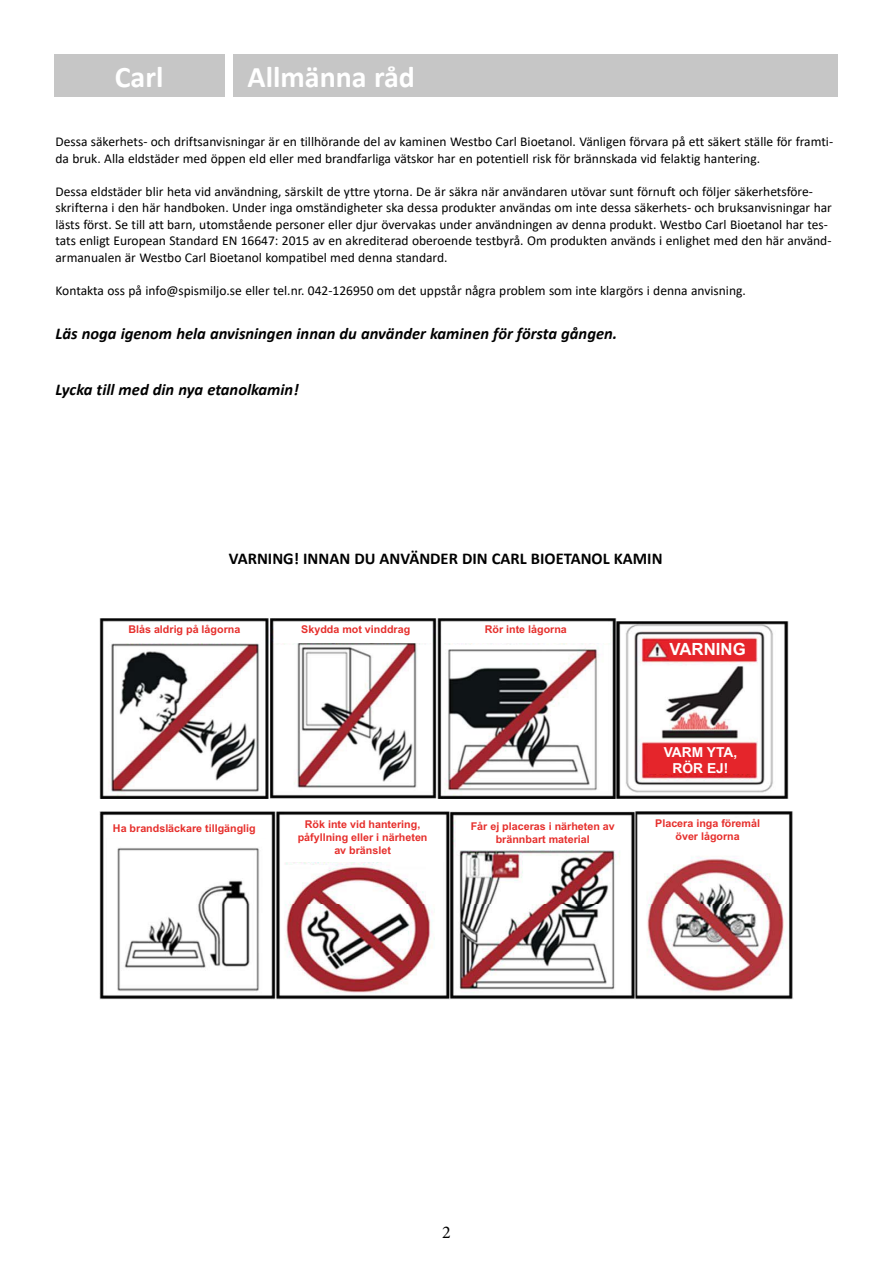
<style>
.page{position:relative;width:893px;height:1263px;background:#fff}
.page>*{position:absolute;margin:0;border:0;box-sizing:border-box;transform-origin:0 0}
.t1{font:700 30px "Calibri";color:#fff}
.t2{font:18px "Minion Pro";color:#000}
.t3{font:700 16.8px "Arial";color:#fff}
.t4{font:italic 700 16.5px "Calibri";color:#000}
.t5{font:700 16.5px "Calibri";color:#000}
.t6{font:700 13.8px/16.5px "Arial";color:#fff;text-align:center}
.t7{font:13.5px/16.5px "Calibri";color:#000}
.t8{font:700 10.65px/12.9px "Arial";color:#e62f2c;text-align:center}
</style>
<div class="page">
<div style="left:233px;top:54px;width:604px;height:43px;background:#c6c6c6"></div>
<div style="left:54px;top:54px;width:170px;height:43px;background:#c6c6c6"></div>
<img style="left:100px;top:618px;width:516px;height:180px">
<img style="left:616px;top:621px;width:173px;height:177px">
<img style="left:99px;top:812px;width:694px;height:92px">
<img style="left:99px;top:904px;width:694px;height:95px">
<div style="left:113px;top:625px;width:142px;height:18px;background:#fff"></div>
<div style="left:107px;top:820px;width:161px;height:18px;background:#fff"></div>
<div style="left:274px;top:625px;width:157px;height:18px;background:#fff"></div>
<div style="left:442px;top:625px;width:168px;height:18px;background:#fff"></div>
<div style="left:281px;top:818px;width:163px;height:44px;background:#fff"></div>
<div style="left:456px;top:818px;width:173px;height:32px;background:#fff"></div>
<div style="left:639px;top:818px;width:147px;height:32px;background:#fff"></div>
<div style="left:669px;top:640px;width:85px;height:21px;background:#e5252b"></div>
<div style="left:648px;top:744px;width:106px;height:30px;background:#e5252b"></div>
<h1 class="t1" style="left:115px;top:55px;width:50px">Carl</h1>
<h1 class="t1" style="left:248px;top:55px;width:169px">Allmänna råd</h1>
<p class="t7" style="left:56px;top:133px;width:779px">Dessa säkerhets- och driftsanvisningar är en tillhörande del av kaminen Westbo Carl Bioetanol. Vänligen förvara på ett säkert ställe för framti&shy;da bruk. Alla eldstäder med öppen eld eller med brandfarliga vätskor har en potentiell risk för brännskada vid felaktig hantering.</p>
<p class="t7" style="left:56px;top:183px;width:778px">Dessa eldstäder blir heta vid användning, särskilt de yttre ytorna. De är säkra när användaren utövar sunt förnuft och följer säkerhetsföre&shy;skrifterna i den här handboken. Under inga omständigheter ska dessa produkter användas om inte dessa säkerhets- och bruksanvisningar har lästs först. Se till att barn, utomstående personer eller djur övervakas under användningen av denna produkt. Westbo Carl Bioetanol har tes&shy;tats enligt European Standard EN 16647: 2015 av en akrediterad oberoende testbyrå. Om produkten används i enlighet med den här använd&shy;armanualen är Westbo Carl Bioetanol kompatibel med denna standard.</p>
<p class="t7" style="left:56px;top:282px;width:692px">Kontakta oss på info@spismiljo.se eller tel.nr. 042-126950 om det uppstår några problem som inte klargörs i denna anvisning.</p>
<p class="t4" style="left:56px;top:322px;width:563px">Läs noga igenom hela anvisningen innan du använder kaminen för första gången.</p>
<p class="t4" style="left:56px;top:378px;width:245px">Lycka till med din nya etanolkamin!</p>
<p class="t5" style="left:229px;top:546px;width:435px">VARNING! INNAN DU ANVÄNDER DIN CARL BIOETANOL KAMIN</p>
<p class="t8" style="left:128px;top:623px;width:113px">Blås aldrig på lågorna</p>
<p class="t8" style="left:301px;top:623px;width:110px">Skydda mot vinddrag</p>
<p class="t8" style="left:485px;top:623px;width:84px">Rör inte lågorna</p>
<p class="t3" style="left:669px;top:637px;width:78px">VARNING</p>
<p class="t6" style="left:664px;top:744px;width:75px">VARM YTA,<br>RÖR EJ!</p>
<p class="t8" style="left:113px;top:822px;width:144px">Ha brandsläckare tillgänglig</p>
<p class="t8" style="left:298px;top:818px;width:131px">Rök inte vid hantering, påfyllning eller i närheten av bränslet</p>
<p class="t8" style="left:471px;top:820px;width:146px">Får ej placeras i närheten av brännbart material</p>
<p class="t8" style="left:655px;top:817px;width:106px">Placera inga föremål över lågorna</p>
<h2 class="t2" style="left:442px;top:1220px;width:10px">2</h2>
</div>
